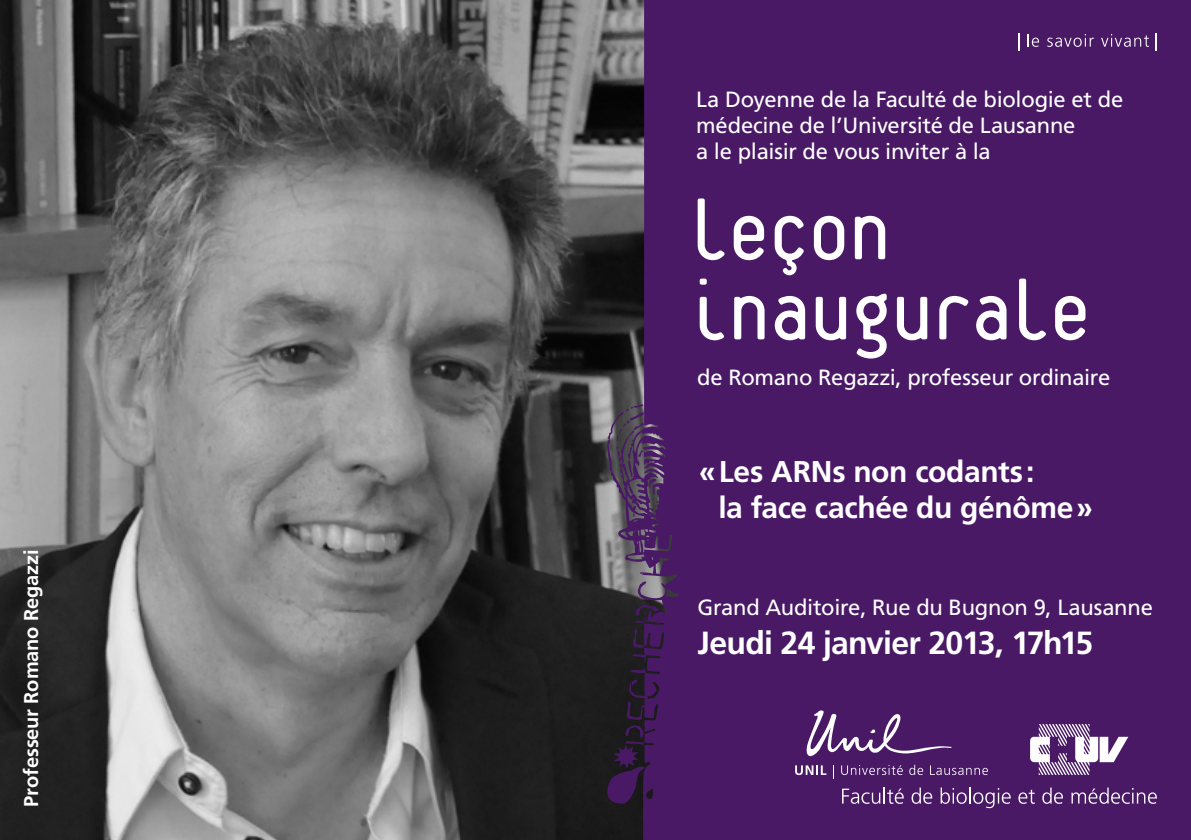
<style>
.page{position:relative;width:1191px;height:840px;background:#fff}
.page>*{position:absolute;margin:0;border:0;box-sizing:border-box;transform-origin:0 0}
.t1{font:92px/80px "Platelet";letter-spacing:-.025em;color:#fff}
.t2{font:700 32px "Frutiger LT Std";letter-spacing:-.03em;color:#fff}
.t3{font:700 30px/36px "Frutiger LT Std";letter-spacing:-.01em;color:#fff}
.t4{font:22px/26.4px "Frutiger LT Std";letter-spacing:-.01em;color:#fff}
.t5{font:700 20px "Frutiger LT Std";letter-spacing:-.005em;color:#fff}
</style>
<div class="page">
<img style="left:0;top:0;width:604px;height:839px">
<svg style="left:604px;top:0;width:587px;height:839px;background:#481c63"></svg>
<svg style="left:1018px;top:34px;width:1px;height:17px"></svg>
<svg style="left:1027px;top:34px;width:12px;height:13px"></svg>
<svg style="left:1047px;top:34px;width:46px;height:13px"></svg>
<svg style="left:1101px;top:34px;width:48px;height:13px"></svg>
<svg style="left:1155px;top:34px;width:1px;height:17px"></svg>
<svg style="left:842px;top:787px;width:61px;height:16px"></svg>
<svg style="left:911px;top:787px;width:21px;height:16px"></svg>
<svg style="left:940px;top:787px;width:70px;height:20px"></svg>
<svg style="left:1018px;top:789px;width:17px;height:14px"></svg>
<svg style="left:1042px;top:787px;width:21px;height:16px"></svg>
<svg style="left:1071px;top:787px;width:85px;height:16px"></svg>
<svg style="left:806px;top:710px;width:146px;height:47px;background:#673f7f"></svg>
<svg style="left:795px;top:765px;width:31px;height:9px"></svg>
<svg style="left:833px;top:764px;width:1px;height:13px"></svg>
<svg style="left:841px;top:764px;width:61px;height:10px"></svg>
<svg style="left:909px;top:764px;width:14px;height:10px"></svg>
<svg style="left:930px;top:765px;width:58px;height:9px"></svg>
<svg style="left:1030px;top:723px;width:98px;height:51px"></svg>
<div style="left:697px;top:598px;width:494px;height:72px;background:#491966"></div>
<p class="t5" style="left:20px;top:806px;width:259px;rotate:-90deg">Professeur Romano Regazzi</p>
<p class="t4" style="left:696px;top:86px;width:429px">La Doyenne de la Faculté de biologie et de médecine de l’Université de Lausanne<br>a le plaisir de vous inviter à la</p>
<h1 class="t1" style="left:687px;top:197px;width:405px">leçon inaugurale</h1>
<p class="t4" style="left:697px;top:364px;width:415px">de Romano Regazzi, professeur ordinaire</p>
<h3 class="t3" style="left:718px;top:453px;width:376px;text-indent:-20px">«Les ARNs non codants:<br>la face cachée du génôme»</h3>
<p class="t4" style="left:697px;top:594px;width:457px">Grand Auditoire, Rue du Bugnon 9, Lausanne</p>
<h2 class="t2" style="left:697px;top:623px;width:397px">Jeudi 24 janvier 2013, 17h15</h2>
</div>
